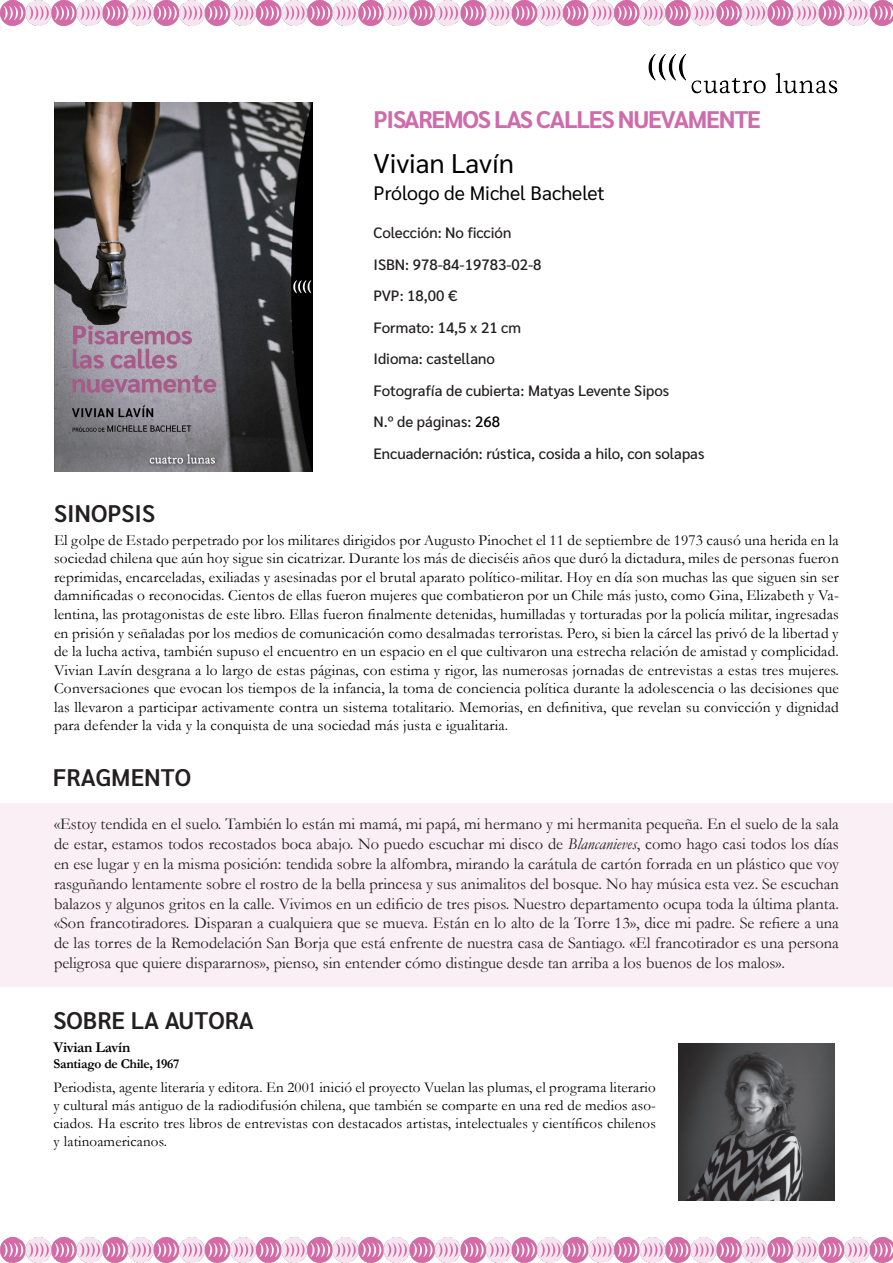
<style>
.page{position:relative;width:893px;height:1263px;background:#fff}
.page>*{position:absolute;margin:0;border:0;box-sizing:border-box;transform-origin:0 0}
.t1{font:27px "Sarabun";color:#000001}
.t2{font:600 24px "Sarabun";color:#231f20}
.t3{font:700 24px "Sarabun";letter-spacing:-.05em;color:#ce6baa}
.t4{font:19.5px "Sarabun";color:#000001}
.t5{font:16.5px/19.8px "Garamond";color:#231f20;text-align:justify}
.t6{font:15.45px/18.6px "Garamond";letter-spacing:.01em;color:#000001;text-align:justify}
.t7{font:15px/18px "Garamond";letter-spacing:.01em;color:#000001;text-align:justify}
.t8{font:500 15px/31.5px "Sarabun";color:#231f20}
.t9{font:700 15px "Garamond";letter-spacing:-.02em;color:#000001}
.t10{font:700 13.5px "Garamond";letter-spacing:-.02em;color:#000001}
.s1{color:#000001}
.s2{font-style:italic}
</style>
<div class="page">
<img style="left:0;top:1237px;width:893px;height:26px">
<div style="left:0;top:804px;width:893px;height:183px;background:#f9eff5"></div>
<img style="left:54px;top:102px;width:258px;height:369px">
<img style="left:648px;top:54px;width:190px;height:40px">
<img style="left:678px;top:1044px;width:156px;height:156px">
<img style="left:0;top:0;width:893px;height:26px">
<h2 class="t2" style="left:54px;top:500px;width:103px">SINOPSIS</h2>
<h2 class="t3" style="left:373px;top:105px;width:389px">PISAREMOS LAS CALLES NUEVAMENTE</h2>
<h1 class="t1" style="left:373px;top:147px;width:142px">Vivian Lavín</h1>
<p class="t4" style="left:373px;top:181px;width:233px">Prólogo de Michel Bachelet</p>
<p class="t8" style="left:373px;top:217px;width:332px">Colección: No ficción<br>ISBN: 978-84-19783-02-8<br>PVP: 18,00 €<br>Formato: 14,5 x 21 cm<br>Idioma: castellano<br>Fotografía de cubierta: Matyas Levente Sipos<br>N.º de páginas: <span class="s1">268<br></span>Encuadernación: rústica, cosida a hilo, con solapas</p>
<p class="t6" style="left:54px;top:530px;width:786px">El golpe de Estado perpetrado por los militares dirigidos por Augusto Pinochet el 11 de septiembre de 1973 causó una herida en la sociedad chilena que aún hoy sigue sin cicatrizar. Durante los más de dieciséis años que duró la dictadura, miles de personas fueron reprimidas, encarceladas, exiliadas y asesinadas por el brutal aparato político-militar. Hoy en día son muchas las que siguen sin ser damnificadas o reconocidas. Cientos de ellas fueron mujeres que combatieron por un Chile más justo, como Gina, Elizabeth y Va&shy;lentina, las protagonistas de este libro. Ellas fueron finalmente detenidas, humilladas y torturadas por la policía militar, ingresadas en prisión y señaladas por los medios de comunicación como desalmadas terroristas. Pero, si bien la cárcel las privó de la libertad y de la lucha activa, también supuso el encuentro en un espacio en el que cultivaron una estrecha relación de amistad y complicidad.<br>Vivian Lavín desgrana a lo largo de estas páginas, con estima y rigor, las numerosas jornadas de entrevistas a estas tres mujeres.<br>Conversaciones que evocan los tiempos de la infancia, la toma de conciencia política durante la adolescencia o las decisiones que las llevaron a participar activamente contra un sistema totalitario. Memorias, en definitiva, que revelan su convicción y dignidad para defender la vida y la conquista de una sociedad más justa e igualitaria.</p>
<h2 class="t2" style="left:53px;top:764px;width:140px">FRAGMENTO</h2>
<p class="t5" style="left:54px;top:814px;width:786px">«Estoy tendida en el suelo. También lo están mi mamá, mi papá, mi hermano y mi hermanita pequeña. En el suelo de la sala de estar, estamos todos recostados boca abajo. No puedo escuchar mi disco de <span class="s2">Blancanieves</span>, como hago casi todos los días en ese lugar y en la misma posición: tendida sobre la alfombra, mirando la carátula de cartón forrada en un plástico que voy rasguñando lentamente sobre el rostro de la bella princesa y sus animalitos del bosque. No hay música esta vez. Se escuchan balazos y algunos gritos en la calle. Vivimos en un edificio de tres pisos. Nuestro departamento ocupa toda la última planta. «Son francotiradores. Disparan a cualquiera que se mueva. Están en lo alto de la Torre 13», dice mi padre. Se refiere a una de las torres de la Remodelación San Borja que está enfrente de nuestra casa de Santiago. «El francotirador es una persona peligrosa que quiere dispararnos», pienso, sin entender cómo distingue desde tan arriba a los buenos de los malos».</p>
<h2 class="t2" style="left:54px;top:1007px;width:202px">SOBRE LA AUTORA</h2>
<p class="t9" style="left:54px;top:1037px;width:78px">Vivian Lavín</p>
<p class="t10" style="left:54px;top:1054px;width:127px">Santiago de Chile, 1967</p>
<p class="t7" style="left:54px;top:1078px;width:604px">Periodista, agente literaria y editora. En 2001 inició el proyecto Vuelan las plumas, el programa literario y cultural más antiguo de la radiodifusión chilena, que también se comparte en una red de medios aso&shy;ciados. Ha escrito tres libros de entrevistas con destacados artistas, intelectuales y científicos chilenos y latinoamericanos.</p>
</div>
